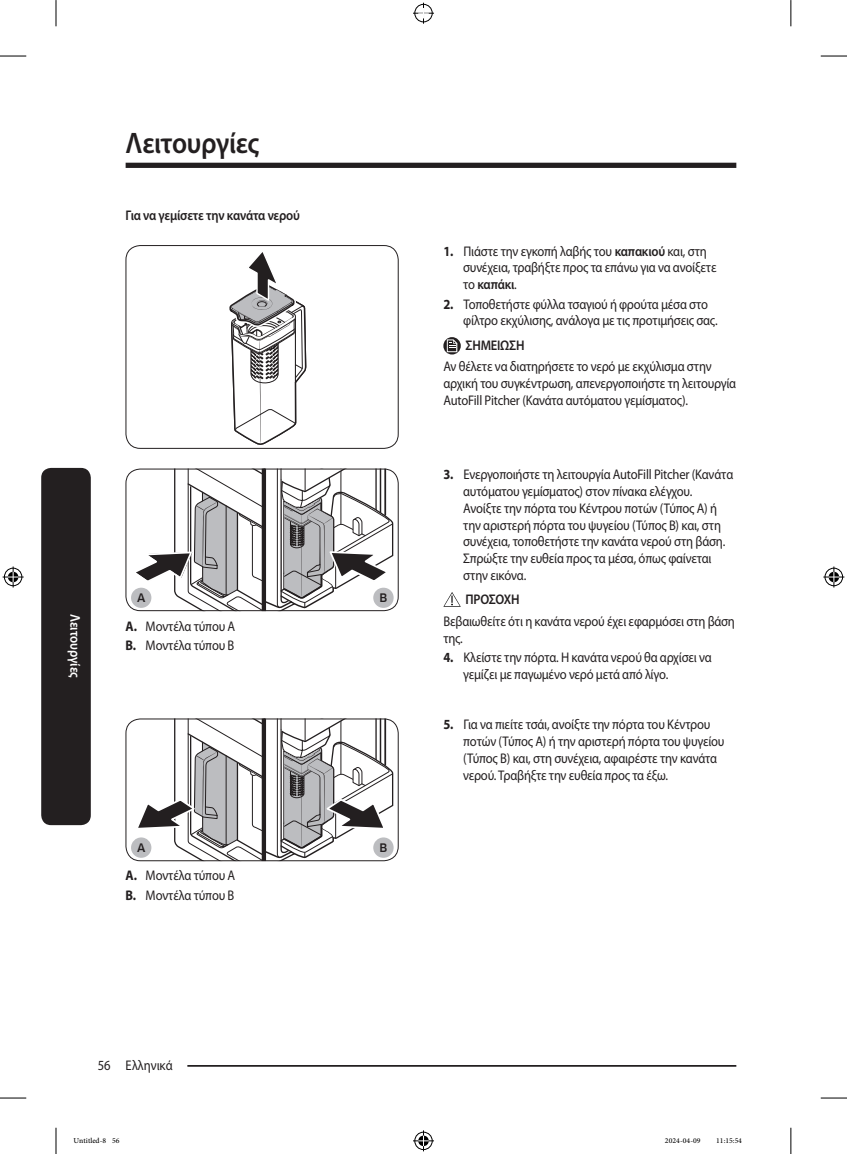
<style>
.page{position:relative;width:847px;height:1154px;background:#fff}
.page>*{position:absolute;margin:0;border:0;box-sizing:border-box;transform-origin:0 0}
.t1{font:600 29.75px "Myriad Pro";letter-spacing:-.015em;color:#231f20;scale:.9 1}
.t2{font:14px/16.8px "Myriad Pro";letter-spacing:-.015em;color:#231f20;scale:.9 1}
.t3{font:600 14px "Myriad Pro";letter-spacing:-.02em;color:#231f20;scale:.9 1}
.t4{font:600 14px "Myriad Pro";letter-spacing:-.005em;color:#fff;scale:.9 1}
.t5{font:500 11.55px "Samsung Clan Pro";color:#231f20}
.t6{font:5.08px "Adobe Arabic";letter-spacing:.005em;color:#000}
.s1{font-weight:700}
.s2{font-weight:600}
</style>
<div class="page">
<div style="left:126px;top:163px;width:610px;height:5px;background:#231f20"></div>
<hr style="left:126px;top:1065px;width:610px;height:2px;background:#231f20">
<div style="left:111px;top:1055px;width:76px;height:17px;background:#fff"></div>
<div style="left:41px;top:468px;width:50px;height:357px;background:#231f20;border-radius:10px"></div>
<svg style="left:229px;top:252px;width:78px;height:193px"></svg>
<div style="left:125px;top:245px;width:273px;height:204px;border:1px solid #231f20;border-radius:14px"></div>
<svg style="left:443px;top:337px;width:17px;height:17px"></svg>
<svg style="left:446px;top:339px;width:11px;height:13px"></svg>
<svg style="left:130px;top:468px;width:264px;height:143px"></svg>
<div style="left:261px;top:468px;width:5px;height:143px;background:#231f20"></div>
<div style="left:131px;top:588px;width:20px;height:20px;background:#bcbdc0;border-radius:50%"></div>
<div style="left:373px;top:588px;width:20px;height:20px;background:#bcbdc0;border-radius:50%"></div>
<div style="left:125px;top:469px;width:273px;height:142px;border:1px solid #231f20;border-radius:14px"></div>
<svg style="left:443px;top:592px;width:17px;height:15px"></svg>
<div style="left:131px;top:837px;width:20px;height:21px;background:#bcbdc0;border-radius:50%"></div>
<svg style="left:134px;top:718px;width:260px;height:143px"></svg>
<div style="left:125px;top:718px;width:273px;height:143px;border:1px solid #231f20;border-radius:14px"></div>
<svg style="left:0;top:56px;width:26px;height:1px"></svg>
<svg style="left:820px;top:56px;width:26px;height:1px"></svg>
<svg style="left:0;top:1098px;width:26px;height:1px"></svg>
<svg style="left:820px;top:1098px;width:26px;height:1px"></svg>
<svg style="left:56px;top:0;width:1px;height:26px"></svg>
<svg style="left:56px;top:1128px;width:1px;height:26px"></svg>
<svg style="left:790px;top:0;width:1px;height:26px"></svg>
<svg style="left:790px;top:1128px;width:1px;height:26px"></svg>
<svg style="left:413px;top:3px;width:21px;height:21px"></svg>
<svg style="left:413px;top:1130px;width:21px;height:21px"></svg>
<svg style="left:3px;top:566px;width:21px;height:21px"></svg>
<svg style="left:823px;top:566px;width:21px;height:21px"></svg>
<h1 class="t1" style="left:126px;top:131px;width:150px">Λειτουργίες</h1>
<p class="t3" style="left:126px;top:210px;width:195px">Για να γεμίσετε την κανάτα νερού</p>
<p class="t4" style="left:80px;top:614px;width:73px;rotate:90deg">Λειτουργίες</p>
<p class="t5" style="left:137px;top:591px;width:10px">A</p>
<p class="t5" style="left:379px;top:591px;width:9px">B</p>
<p class="t2" style="left:126px;top:617px;width:123px;line-height:19.2px"><span class="s1">A.</span> Μοντέλα τύπου Α<br><span class="s1">B.</span> Μοντέλα τύπου Β</p>
<p class="t5" style="left:137px;top:841px;width:10px">A</p>
<p class="t5" style="left:379px;top:841px;width:9px">B</p>
<p class="t2" style="left:126px;top:867px;width:123px;line-height:19.2px"><span class="s1">A.</span> Μοντέλα τύπου Α<br><span class="s1">B.</span> Μοντέλα τύπου Β</p>
<p class="t2" style="left:463px;top:244px;width:283px;text-indent:-20px"><span class="s1">1.</span> Πιάστε την εγκοπή λαβής του <span class="s2">καπακιού</span> και, στη συνέχεια, τραβήξτε προς τα επάνω για να ανοίξετε το <span class="s2">καπάκι</span>.</p>
<p class="t2" style="left:463px;top:297px;width:284px;text-indent:-20px"><span class="s1">2.</span> Τοποθετήστε φύλλα τσαγιού ή φρούτα μέσα στο φίλτρο εκχύλισης, ανάλογα με τις προτιμήσεις σας.</p>
<p class="t3" style="left:465px;top:339px;width:67px">ΣΗΜΕΙΩΣΗ</p>
<p class="t2" style="left:443px;top:359px;width:327px">Αν θέλετε να διατηρήσετε το νερό με εκχύλισμα στην αρχική του συγκέντρωση, απενεργοποιήστε τη λειτουργία<br>AutoFill Pitcher (Κανάτα αυτόματου γεμίσματος).</p>
<p class="t2" style="left:463px;top:467px;width:301px;text-indent:-20px"><span class="s1">3.</span> Ενεργοποιήστε τη λειτουργία AutoFill Pitcher (Κανάτα αυτόματου γεμίσματος) στον πίνακα ελέγχου.<br>Ανοίξτε την πόρτα του Κέντρου ποτών (Τύπος Α) ή την αριστερή πόρτα του ψυγείου (Τύπος Β) και, στη συνέχεια, τοποθετήστε την κανάτα νερού στη βάση.<br>Σπρώξτε την ευθεία προς τα μέσα, όπως φαίνεται στην εικόνα.</p>
<p class="t3" style="left:465px;top:594px;width:61px">ΠΡΟΣΟΧΗ</p>
<p class="t2" style="left:443px;top:614px;width:325px">Βεβαιωθείτε ότι η κανάτα νερού έχει εφαρμόσει στη βάση της.</p>
<p class="t2" style="left:463px;top:650px;width:277px;text-indent:-20px"><span class="s1">4.</span> Κλείστε την πόρτα. Η κανάτα νερού θα αρχίσει να γεμίζει με παγωμένο νερό μετά από λίγο.</p>
<p class="t2" style="left:463px;top:717px;width:292px;text-indent:-20px"><span class="s1">5.</span> Για να πιείτε τσάι, ανοίξτε την πόρτα του Κέντρου ποτών (Τύπος Α) ή την αριστερή πόρτα του ψυγείου (Τύπος Β) και, στη συνέχεια, αφαιρέστε την κανάτα νερού. Τραβήξτε την ευθεία προς τα έξω.</p>
<p class="t2" style="left:98px;top:1058px;width:85px">56 Ελληνικά</p>
<p class="t6" style="left:74px;top:1139px;width:48px">Untitled-8 56</p>
<p class="t6" style="left:664px;top:1139px;width:37px">2024-04-09</p>
<p class="t6" style="left:715px;top:1139px;width:27px">11:15:54</p>
</div>
